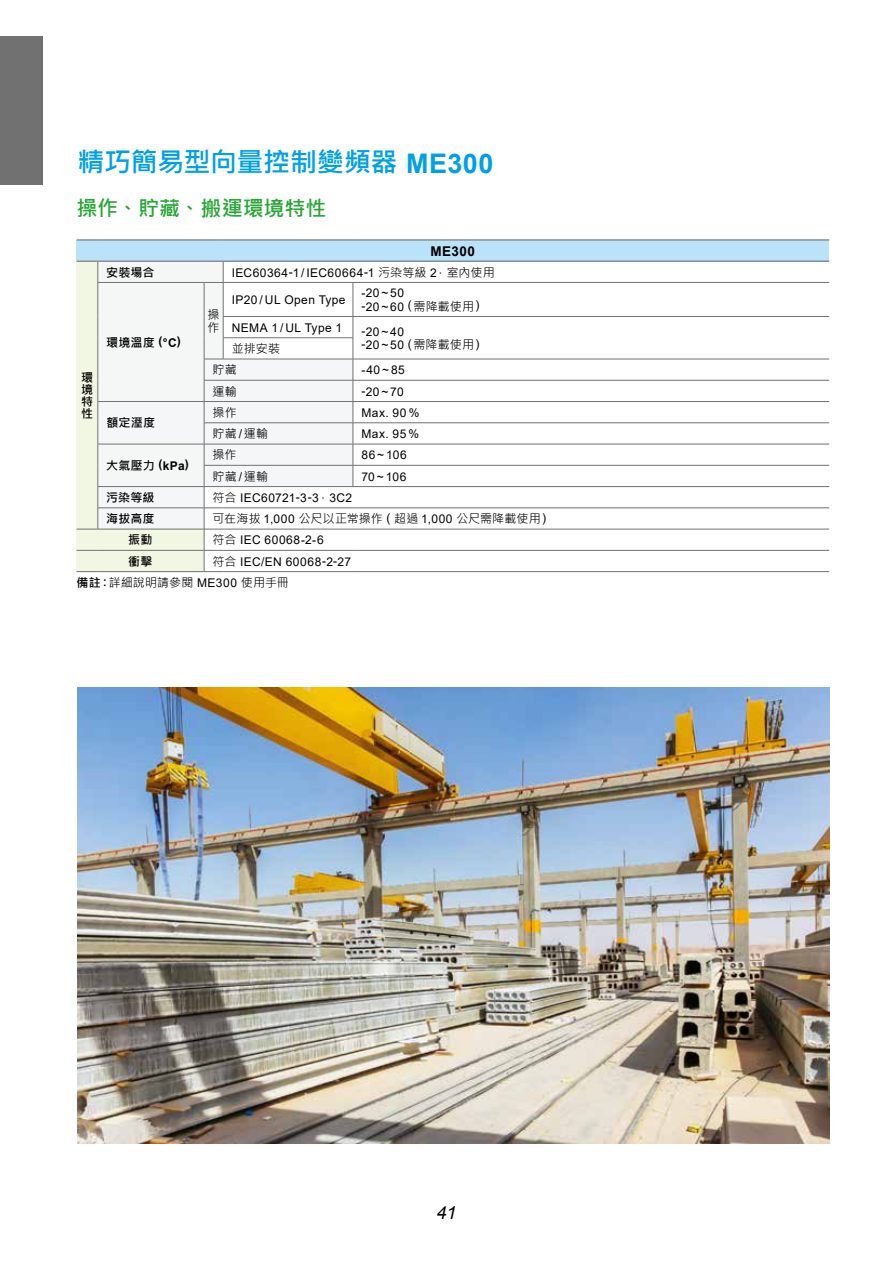
<style>
.page{position:relative;width:893px;height:1263px;background:#fff}
.page>*{position:absolute;margin:0;border:0;box-sizing:border-box;transform-origin:0 0}
.t1{font:700 27px "Microsoft Jheng Hei";letter-spacing:-.015em;color:#00a0e9}
.t2{font:700 21px "Microsoft Jheng Hei";letter-spacing:-.005em;color:#2aa738}
.t3{font:italic 18px "Arial";color:#000}
.t4{font:700 13.5px "Arial";letter-spacing:.035em;color:#040000}
.t5{font:12px/13.5px "Arial";letter-spacing:.035em;color:#000}
.t6{font:12px/12.1px "Microsoft Jheng Hei";letter-spacing:.01em;color:#000}
.t7{font:700 12px "Microsoft Jheng Hei";letter-spacing:.015em;color:#000}
.t8{font:700 12px "Arial";color:#000}
.t9{font:700 12px/12.1px "Microsoft Jheng Hei";color:#040000;text-align:justify}
.s1{font-family:"Arial"}
.s2{font-family:"Microsoft Jheng Hei"}
.s3{font-weight:700}
</style>
<div class="page">
<img style="left:0;top:36px;width:830px;height:1108px">
<h1 class="t1" style="left:78px;top:145px;width:417px">精巧簡易型向量控制變頻器 <span class="s1">ME300</span></h1>
<h2 class="t2" style="left:77px;top:195px;width:251px">操作、貯藏、搬運環境特性</h2>
<p class="t4" style="left:431px;top:242px;width:46px">ME300</p>
<p class="t9" style="left:81px;top:371px;width:13px">環境特性</p>
<p class="t7" style="left:106px;top:265px;width:50px">安裝場合</p>
<p class="t5" style="left:232px;top:265px;width:265px">IEC60364-1 / IEC60664-1 <span class="s2">污染等級</span> 2<span class="s2">，室內使用</span></p>
<p class="t7" style="left:106px;top:335px;width:76px">環境溫度 <span class="s1">(°C)</span></p>
<p class="t7" style="left:106px;top:415px;width:50px">額定溼度</p>
<p class="t8" style="left:106px;top:457px;width:84px"><span class="s2">大氣壓力</span> (kPa)</p>
<p class="t5" style="left:232px;top:293px;width:115px">IP20 / UL Open Type</p>
<p class="t5" style="left:361px;top:286px;width:120px">-20 ~ 50<br>-20 ~ 60 (<span class="s2">需降載使用</span>)</p>
<p class="t5" style="left:232px;top:321px;width:112px">NEMA 1 / UL Type 1</p>
<p class="t5" style="left:361px;top:325px;width:44px">-20 ~ 40</p>
<p class="t6" style="left:232px;top:342px;width:50px">並排安裝</p>
<p class="t5" style="left:361px;top:338px;width:120px">-20 ~ 50 (<span class="s2">需降載使用</span>)</p>
<p class="t6" style="left:213px;top:364px;width:26px">貯藏</p>
<p class="t5" style="left:361px;top:363px;width:45px">-40 ~ 85</p>
<p class="t6" style="left:213px;top:385px;width:26px">運輸</p>
<p class="t5" style="left:361px;top:384px;width:44px">-20 ~ 70</p>
<p class="t6" style="left:208px;top:309px;width:13px">操作</p>
<p class="t6" style="left:213px;top:406px;width:26px">操作</p>
<p class="t5" style="left:361px;top:406px;width:59px">Max. 90 %</p>
<p class="t6" style="left:213px;top:428px;width:57px">貯藏 <span class="s1">/</span> 運輸</p>
<p class="t5" style="left:361px;top:427px;width:59px">Max. 95 %</p>
<p class="t6" style="left:213px;top:449px;width:26px">操作</p>
<p class="t5" style="left:361px;top:448px;width:47px">86 ~ 106</p>
<p class="t6" style="left:213px;top:470px;width:57px">貯藏 <span class="s1">/</span> 運輸</p>
<p class="t5" style="left:361px;top:470px;width:47px">70 ~ 106</p>
<p class="t7" style="left:106px;top:490px;width:50px">污染等級</p>
<p class="t5" style="left:213px;top:491px;width:141px"><span class="s2">符合</span> IEC60721-3-3<span class="s2">，</span>3C2</p>
<p class="t7" style="left:106px;top:511px;width:50px">海拔高度</p>
<p class="t6" style="left:213px;top:513px;width:335px">可在海拔 <span class="s1">1,000</span> 公尺以正常操作 <span class="s1">(</span> 超過 <span class="s1">1,000</span> 公尺需降載使用<span class="s1">)</span></p>
<p class="t9" style="left:128px;top:534px;width:26px">振動</p>
<p class="t5" style="left:213px;top:533px;width:113px"><span class="s2">符合</span> IEC 60068-2-6</p>
<p class="t9" style="left:128px;top:555px;width:26px">衝擊</p>
<p class="t5" style="left:213px;top:555px;width:140px"><span class="s2">符合</span> IEC/EN 60068-2-27</p>
<p class="t6" style="left:77px;top:576px;width:214px"><span class="s3">備註：</span>詳細說明請參閱 <span class="s1">ME300</span> 使用手冊</p>
<h3 class="t3" style="left:436px;top:1201px;width:22px">41</h3>
</div>
